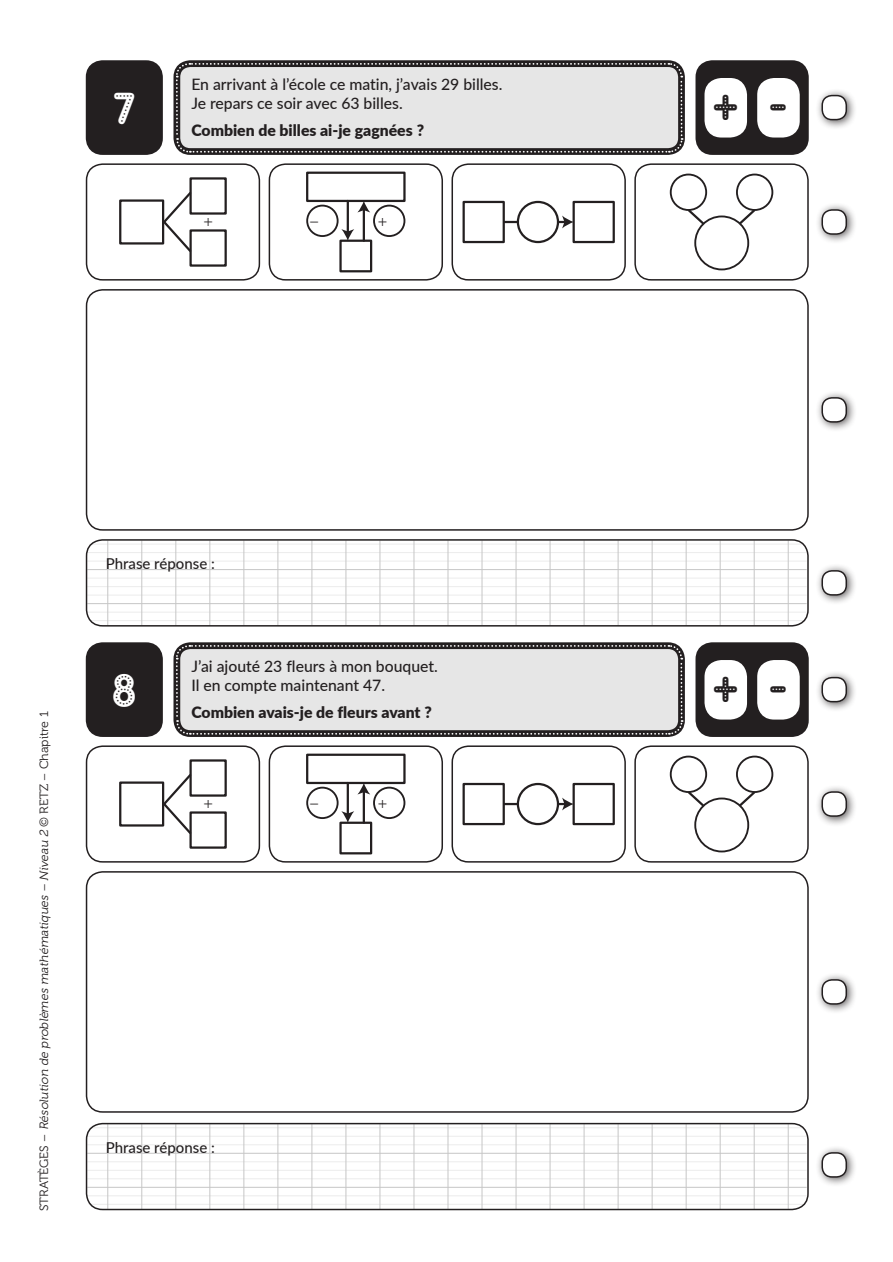
<style>
.page{position:relative;width:893px;height:1262px;background:#fff}
.page>*{position:absolute;margin:0;border:0;box-sizing:border-box;transform-origin:0 0}
.t1{font:45px "Adam Gorry Lights";color:#231f20;scale:.95 1}
.t2{font:45px "Adam Gorry Lights";color:#fff;scale:.95 1}
.t3{font:500 15.75px/18.9px "Lato";color:#231f20}
.t4{font:900 15.75px "Lato";color:#231f20}
.t5{font:500 15px "Lato";color:#231f20}
.t6{font:italic 12px "Museo 300";color:#231f20;scale:1.04 1}
.s1{font-style:normal}
</style>
<div class="page">
<div style="left:700px;top:65px;width:104px;height:85px;background:#231f20;border-radius:13px"></div>
<div style="left:695px;top:60px;width:114px;height:95px;border:9px solid #231f20;border-radius:13px"></div>
<div style="left:704px;top:78px;width:43px;height:60px;background:#fff;border-radius:17px"></div>
<div style="left:757px;top:78px;width:43px;height:60px;background:#fff;border-radius:17px"></div>
<div style="left:700px;top:647px;width:104px;height:85px;background:#231f20;border-radius:13px"></div>
<div style="left:695px;top:642px;width:114px;height:95px;border:9px solid #231f20;border-radius:13px"></div>
<div style="left:704px;top:660px;width:43px;height:59px;background:#fff;border-radius:17px"></div>
<div style="left:757px;top:660px;width:43px;height:59px;background:#fff;border-radius:17px"></div>
<div style="left:90px;top:65px;width:68px;height:85px;background:#231f20;border-radius:13px"></div>
<div style="left:86px;top:60px;width:77px;height:95px;border:9px solid #231f20;border-radius:13px"></div>
<div style="left:90px;top:647px;width:68px;height:85px;background:#231f20;border-radius:13px"></div>
<div style="left:86px;top:642px;width:77px;height:95px;border:9px solid #231f20;border-radius:13px"></div>
<div style="left:86px;top:289px;width:723px;height:242px;border:2px solid #231f20;border-radius:16px"></div>
<div style="left:86px;top:871px;width:723px;height:241px;border:2px solid #231f20;border-radius:16px"></div>
<div style="left:119px;top:199px;width:45px;height:45px;border:2px solid #231f20"></div>
<div style="left:189px;top:177px;width:38px;height:38px;border:2px solid #231f20"></div>
<div style="left:189px;top:229px;width:38px;height:38px;border:2px solid #231f20"></div>
<svg style="left:161px;top:190px;width:32px;height:64px"></svg>
<div style="left:86px;top:163px;width:174px;height:118px;border:2px solid #231f20;border-radius:16px"></div>
<div style="left:306px;top:205px;width:33px;height:32px;border:2px solid #231f20;border-radius:50%"></div>
<div style="left:339px;top:240px;width:33px;height:32px;border:2px solid #231f20"></div>
<div style="left:306px;top:172px;width:100px;height:30px;border:2px solid #231f20"></div>
<hr style="left:347px;top:201px;width:2px;height:31px;background:#231f20">
<svg style="left:341px;top:229px;width:13px;height:12px"></svg>
<hr style="left:363px;top:209px;width:2px;height:32px;background:#231f20">
<svg style="left:357px;top:201px;width:13px;height:11px"></svg>
<div style="left:373px;top:205px;width:32px;height:32px;border:2px solid #231f20;border-radius:50%"></div>
<div style="left:269px;top:163px;width:174px;height:118px;border:2px solid #231f20;border-radius:16px"></div>
<hr style="left:504px;top:221px;width:61px;height:2px;background:#231f20">
<svg style="left:562px;top:216px;width:10px;height:12px"></svg>
<div style="left:462px;top:201px;width:43px;height:42px;border:2px solid #231f20"></div>
<div style="left:572px;top:201px;width:43px;height:42px;border:2px solid #231f20"></div>
<div style="left:518px;top:202px;width:40px;height:40px;background:#fff;border-radius:50%"></div>
<div style="left:517px;top:201px;width:42px;height:42px;border:2px solid #231f20;border-radius:50%"></div>
<div style="left:451px;top:163px;width:175px;height:118px;border:2px solid #231f20;border-radius:16px"></div>
<div style="left:736px;top:174px;width:37px;height:37px;border:2px solid #231f20;border-radius:50%"></div>
<div style="left:670px;top:174px;width:37px;height:37px;border:2px solid #231f20;border-radius:50%"></div>
<svg style="left:685px;top:207px;width:23px;height:21px"></svg>
<svg style="left:735px;top:207px;width:23px;height:21px"></svg>
<div style="left:695px;top:216px;width:53px;height:53px;background:#fff;border-radius:50%"></div>
<div style="left:694px;top:215px;width:55px;height:55px;border:2px solid #231f20;border-radius:50%"></div>
<div style="left:634px;top:163px;width:175px;height:118px;border:2px solid #231f20;border-radius:16px"></div>
<div style="left:119px;top:781px;width:45px;height:45px;border:2px solid #231f20"></div>
<div style="left:189px;top:759px;width:38px;height:37px;border:2px solid #231f20"></div>
<div style="left:189px;top:811px;width:38px;height:37px;border:2px solid #231f20"></div>
<svg style="left:161px;top:772px;width:32px;height:64px"></svg>
<div style="left:86px;top:745px;width:174px;height:117px;border:2px solid #231f20;border-radius:16px"></div>
<div style="left:306px;top:786px;width:33px;height:33px;border:2px solid #231f20;border-radius:50%"></div>
<div style="left:339px;top:821px;width:33px;height:33px;border:2px solid #231f20"></div>
<div style="left:306px;top:753px;width:100px;height:31px;border:2px solid #231f20"></div>
<hr style="left:347px;top:783px;width:2px;height:31px;background:#231f20">
<svg style="left:341px;top:811px;width:13px;height:12px"></svg>
<hr style="left:363px;top:791px;width:2px;height:32px;background:#231f20">
<svg style="left:357px;top:783px;width:13px;height:11px"></svg>
<div style="left:373px;top:786px;width:32px;height:33px;border:2px solid #231f20;border-radius:50%"></div>
<div style="left:269px;top:745px;width:174px;height:117px;border:2px solid #231f20;border-radius:16px"></div>
<hr style="left:504px;top:803px;width:61px;height:2px;background:#231f20">
<svg style="left:562px;top:797px;width:10px;height:13px"></svg>
<div style="left:462px;top:783px;width:43px;height:42px;border:2px solid #231f20"></div>
<div style="left:572px;top:783px;width:43px;height:42px;border:2px solid #231f20"></div>
<div style="left:518px;top:784px;width:40px;height:40px;background:#fff;border-radius:50%"></div>
<div style="left:517px;top:783px;width:42px;height:42px;border:2px solid #231f20;border-radius:50%"></div>
<div style="left:451px;top:745px;width:175px;height:117px;border:2px solid #231f20;border-radius:16px"></div>
<div style="left:736px;top:755px;width:37px;height:38px;border:2px solid #231f20;border-radius:50%"></div>
<div style="left:670px;top:755px;width:37px;height:38px;border:2px solid #231f20;border-radius:50%"></div>
<svg style="left:685px;top:789px;width:23px;height:21px"></svg>
<svg style="left:735px;top:789px;width:23px;height:21px"></svg>
<div style="left:695px;top:798px;width:53px;height:53px;background:#fff;border-radius:50%"></div>
<div style="left:694px;top:797px;width:55px;height:55px;border:2px solid #231f20;border-radius:50%"></div>
<div style="left:634px;top:745px;width:175px;height:117px;border:2px solid #231f20;border-radius:16px"></div>
<div style="left:815px;top:202px;width:42px;height:42px;background:#231f20;opacity:.75"></div>
<div style="left:822px;top:210px;width:24px;height:24px;background:#fff;border-radius:10px"></div>
<div style="left:821px;top:209px;width:26px;height:26px;border:2px solid #231f20;border-radius:10px"></div>
<div style="left:815px;top:88px;width:42px;height:42px;background:#231f20;opacity:.75"></div>
<div style="left:822px;top:96px;width:24px;height:24px;background:#fff;border-radius:10px"></div>
<div style="left:821px;top:95px;width:26px;height:25px;border:2px solid #231f20;border-radius:10px"></div>
<div style="left:815px;top:670px;width:42px;height:42px;background:#231f20;opacity:.75"></div>
<div style="left:822px;top:677px;width:24px;height:24px;background:#fff;border-radius:10px"></div>
<div style="left:821px;top:677px;width:26px;height:25px;border:2px solid #231f20;border-radius:10px"></div>
<div style="left:815px;top:784px;width:42px;height:42px;background:#231f20;opacity:.75"></div>
<div style="left:822px;top:792px;width:24px;height:24px;background:#fff;border-radius:10px"></div>
<div style="left:821px;top:791px;width:26px;height:26px;border:2px solid #231f20;border-radius:10px"></div>
<div style="left:815px;top:390px;width:42px;height:42px;background:#231f20;opacity:.75"></div>
<div style="left:822px;top:398px;width:24px;height:24px;background:#fff;border-radius:10px"></div>
<div style="left:821px;top:397px;width:26px;height:26px;border:2px solid #231f20;border-radius:10px"></div>
<div style="left:815px;top:972px;width:42px;height:42px;background:#231f20;opacity:.75"></div>
<div style="left:822px;top:980px;width:24px;height:24px;background:#fff;border-radius:10px"></div>
<div style="left:821px;top:979px;width:26px;height:25px;border:2px solid #231f20;border-radius:10px"></div>
<div style="left:815px;top:563px;width:42px;height:42px;background:#231f20;opacity:.75"></div>
<div style="left:822px;top:571px;width:24px;height:24px;background:#fff;border-radius:10px"></div>
<div style="left:821px;top:570px;width:26px;height:25px;border:2px solid #231f20;border-radius:10px"></div>
<div style="left:815px;top:1145px;width:42px;height:42px;background:#231f20;opacity:.75"></div>
<div style="left:822px;top:1153px;width:24px;height:24px;background:#fff;border-radius:10px"></div>
<div style="left:821px;top:1152px;width:26px;height:25px;border:2px solid #231f20;border-radius:10px"></div>
<div style="left:173px;top:60px;width:512px;height:95px;border:7px solid #231f20;border-radius:14px"></div>
<svg style="left:175px;top:62px;width:508px;height:92px;background:#cfcece"></svg>
<div style="left:173px;top:642px;width:512px;height:95px;border:7px solid #231f20;border-radius:14px"></div>
<svg style="left:175px;top:644px;width:508px;height:91px;background:#d0d0d0"></svg>
<svg style="left:87px;top:541px;width:719px;height:84px"></svg>
<div style="left:86px;top:539px;width:723px;height:87px;border:2px solid #231f20;border-radius:16px"></div>
<svg style="left:87px;top:1124px;width:719px;height:85px"></svg>
<div style="left:86px;top:1123px;width:723px;height:87px;border:2px solid #231f20;border-radius:16px"></div>
<h1 class="t2" style="left:113px;top:82px;width:24px">7</h1>
<p class="t3" style="left:191px;top:75px;width:313px">En arrivant à l’école ce matin, j’avais 29 billes.<br>Je repars ce soir avec 63 billes.</p>
<p class="t4" style="left:191px;top:118px;width:234px">Combien de billes ai-je gagnées ?</p>
<p class="t6" style="left:37px;top:1211px;width:482px;rotate:-90deg"><span class="s1">S T R AT È G E S –</span> Résolution de problèmes mathématiques – Niveau 2 <span class="s1">© R E T Z – C h a p i t r e 1</span></p>
<p class="t5" style="left:106px;top:552px;width:111px">Phrase réponse :</p>
<h1 class="t2" style="left:112px;top:664px;width:28px">8</h1>
<p class="t3" style="left:191px;top:656px;width:248px">J’ai ajouté 23 fleurs à mon bouquet.<br>Il en compte maintenant 47.</p>
<p class="t4" style="left:191px;top:700px;width:242px">Combien avais-je de fleurs avant ?</p>
<p class="t5" style="left:106px;top:1136px;width:111px">Phrase réponse :</p>
<h1 class="t1" style="left:712px;top:81px;width:81px">+ -</h1>
<h1 class="t1" style="left:712px;top:663px;width:81px">+ -</h1>
</div>
